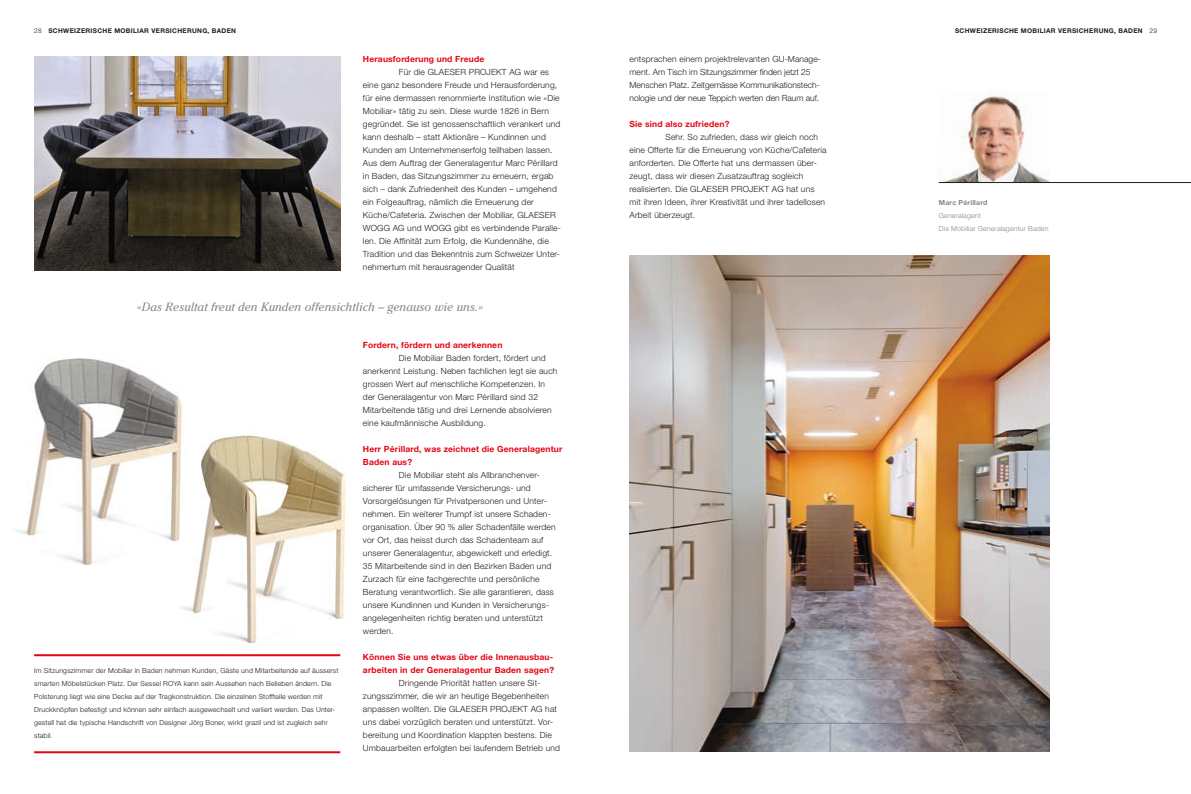
<style>
.page{position:relative;width:1191px;height:794px;background:#fff}
.page>*{position:absolute;margin:0;border:0;box-sizing:border-box;transform-origin:0 0}
.t1{font:italic 12px "Cheltenham Std";color:#878787}
.t2{font:300 8.5px/13px "Helvetica Neue";letter-spacing:.02em;color:#1d1d1b}
.t3{font:700 8.5px/13px "Helvetica Neue";letter-spacing:.02em;color:#e30614}
.t4{font:300 8.5px/13px "Helvetica Neue";letter-spacing:-.005em;color:#1d1d1b}
.t5{font:300 7px/13px "Helvetica Neue";letter-spacing:.02em;color:#1d1d1b}
.t6{font:300 7px/13px "Helvetica Neue";letter-spacing:.02em;color:#878787}
.t7{font:700 7px "Helvetica Neue";letter-spacing:.02em;color:#878787}
.t8{font:700 6.5px "Helvetica Neue";letter-spacing:.05em;color:#1d1d1b}
.s1{font-weight:300}
.s2{font-family:"Helvetica Neue";font-weight:300;font-style:normal}
</style>
<div class="page">
<img style="left:181px;top:435px;width:165px;height:209px">
<img style="left:34px;top:57px;width:306px;height:214px">
<img style="left:629px;top:255px;width:420px;height:496px">
<img style="left:938px;top:96px;width:111px;height:87px">
<hr style="left:939px;top:182px;width:252px;height:1px;background:#1d1d1b">
<hr style="left:34px;top:654px;width:306px;height:2px;background:#e30614">
<hr style="left:34px;top:751px;width:306px;height:2px;background:#e30614">
<img style="left:15px;top:358px;width:170px;height:212px">
<p class="t8" style="left:34px;top:27px;width:203px"><span class="s1">28</span> SCHWEIZERISCHE MOBILIAR VERSICHERUNG, BADEN</p>
<p class="t8" style="left:955px;top:27px;width:203px">SCHWEIZERISCHE MOBILIAR VERSICHERUNG, BADEN <span class="s1">29</span></p>
<p class="t3" style="left:363px;top:52px;width:123px">Herausforderung und Freude</p>
<p class="t2" style="left:363px;top:65px;width:199px;text-indent:36px">Für die GLAESER PROJEKT AG war es eine ganz besondere Freude und Herausforderung, für eine dermassen renommierte Institution wie «Die Mobiliar» tätig zu sein. Diese wurde 1826 in Bern gegründet. Sie ist genossenschaftlich verankert und kann deshalb – statt Aktionäre – Kundinnen und Kunden am Unternehmenserfolg teilhaben lassen.<br>Aus dem Auftrag der Generalagentur Marc Périllard in Baden, das Sitzungszimmer zu erneuern, ergab sich – dank Zufriedenheit des Kunden – umgehend ein Folgeauftrag, nämlich die Erneuerung der Küche/Cafeteria. Zwischen der Mobiliar, GLAESER WOGG AG und WOGG gibt es verbindende Paralle&shy;len. Die Affinität zum Erfolg, die Kundennähe, die Tradition und das Bekenntnis zum Schweizer Unter&shy;nehmertum mit herausragender Qualität</p>
<p class="t4" style="left:629px;top:52px;width:193px">entsprachen einem projektrelevanten GU-Manage&shy;ment. Am Tisch im Sitzungszimmer finden jetzt 25<br>Menschen Platz. Zeitgemässe Kommunikationstech&shy;nologie und der neue Teppich werten den Raum auf.</p>
<p class="t3" style="left:629px;top:117px;width:101px">Sie sind also zufrieden?</p>
<p class="t2" style="left:629px;top:130px;width:198px;text-indent:36px">Sehr. So zufrieden, dass wir gleich noch eine Offerte für die Erneuerung von Küche/Cafeteria anforderten. Die Offerte hat uns dermassen über&shy;zeugt, dass wir diesen Zusatzauftrag sogleich realisierten. Die GLAESER PROJEKT AG hat uns mit ihren Ideen, ihrer Kreativität und ihrer tadellosen Arbeit überzeugt.</p>
<p class="t7" style="left:939px;top:198px;width:50px">Marc Périllard</p>
<p class="t6" style="left:939px;top:209px;width:111px">Generalagent<br>Die Mobiliar Generalagentur Baden</p>
<h1 class="t1" style="left:137px;top:299px;width:348px"><span class="s2">«</span>Das Resultat freut den Kunden offensichtlich – genauso wie uns.<span class="s2">»</span></h1>
<p class="t5" style="left:34px;top:664px;width:306px">Im Sitzungszimmer der Mobiliar in Baden nehmen Kunden, Gäste und Mitarbeitende auf äusserst smarten Möbelstücken Platz. Der Sessel ROYA kann sein Aussehen nach Belieben ändern. Die Polsterung liegt wie eine Decke auf der Tragkonstruktion. Die einzelnen Stoffteile werden mit Druckknöpfen befestigt und können sehr einfach ausgewechselt und variiert werden. Das Unter&shy;gestell hat die typische Handschrift von Designer Jörg Boner, wirkt grazil und ist zugleich sehr stabil.</p>
<p class="t3" style="left:363px;top:338px;width:141px">Fordern, fördern und anerkennen</p>
<p class="t2" style="left:363px;top:351px;width:196px;text-indent:36px">Die Mobiliar Baden fordert, fördert und anerkennt Leistung. Neben fachlichen legt sie auch grossen Wert auf menschliche Kompetenzen. In der Generalagentur von Marc Périllard sind 32<br>Mitarbeitende tätig und drei Lernende absolvieren eine kaufmännische Ausbildung.</p>
<p class="t3" style="left:363px;top:442px;width:201px">Herr Périllard, was zeichnet die Generalagentur<br>Baden aus?</p>
<p class="t2" style="left:363px;top:468px;width:194px;text-indent:36px">Die Mobiliar steht als Allbranchenver&shy;sicherer für umfassende Versicherungs- und Vorsorgelösungen für Privatpersonen und Unter&shy;nehmen. Ein weiterer Trumpf ist unsere Schaden&shy;organisation. Über 90 % aller Schadenfälle werden vor Ort, das heisst durch das Schadenteam auf unserer Generalagentur, abgewickelt und erledigt.<br>35 Mitarbeitende sind in den Bezirken Baden und Zurzach für eine fachgerechte und persönliche Beratung verantwortlich. Sie alle garantieren, dass unsere Kundinnen und Kunden in Versicherungs&shy;angelegenheiten richtig beraten und unterstützt werden.</p>
<p class="t3" style="left:363px;top:650px;width:193px">Können Sie uns etwas über die Innenausbau&shy;arbeiten in der Generalagentur Baden sagen?</p>
<p class="t2" style="left:363px;top:676px;width:199px;text-indent:36px">Dringende Priorität hatten unsere Sit&shy;zungsszimmer, die wir an heutige Begebenheiten anpassen wollten. Die GLAESER PROJEKT AG hat uns dabei vorzüglich beraten und unterstützt. Vor&shy;bereitung und Koordination klappten bestens. Die Umbauarbeiten erfolgten bei laufendem Betrieb und</p>
</div>
